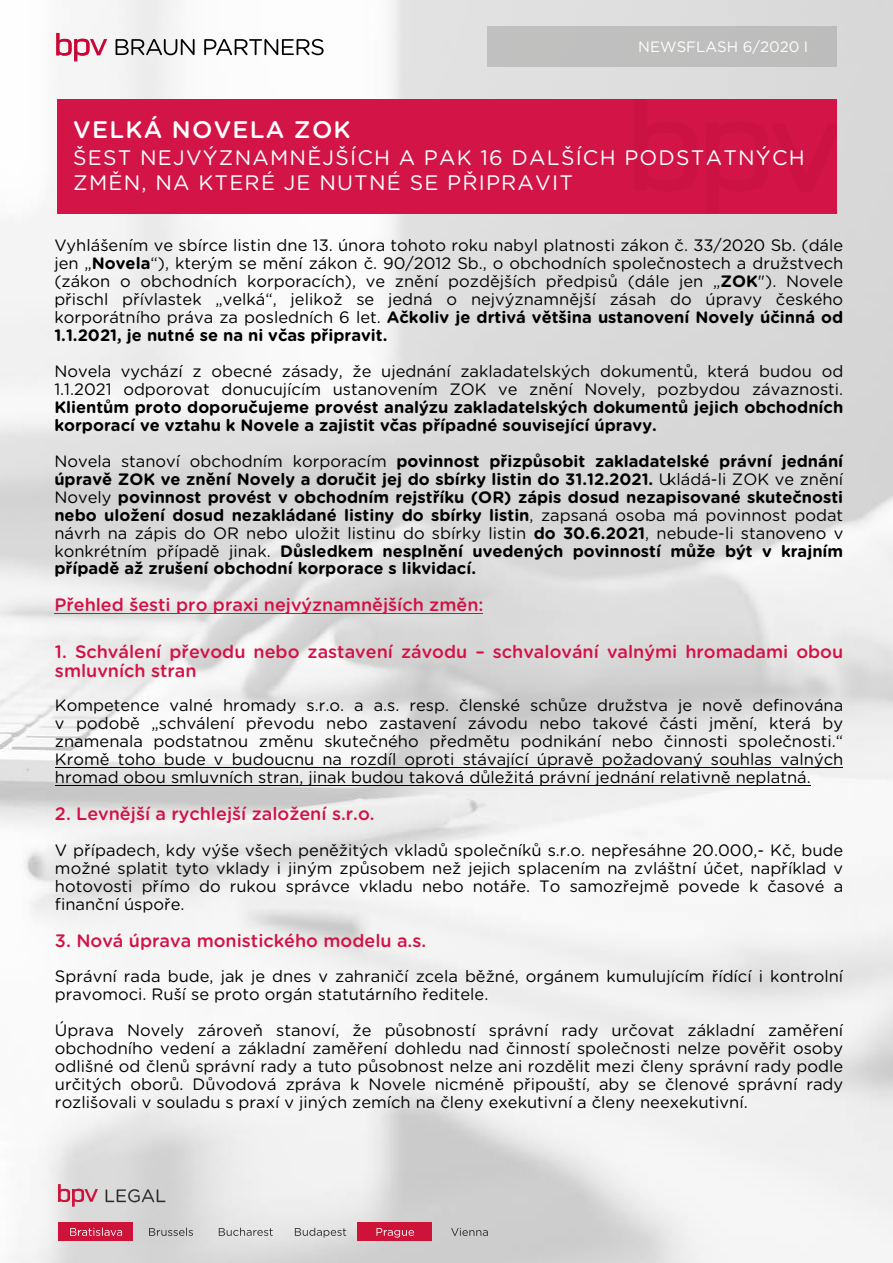
<style>
.page{position:relative;width:893px;height:1263px;background:#fff}
.page>*{position:absolute;margin:0;border:0;box-sizing:border-box;transform-origin:0 0}
.t1{font:500 24px "Gotham Rounded";letter-spacing:.05em;color:#fff}
.t2{font:21px/25.2px "Gotham Rounded";letter-spacing:.055em;color:#fff}
.t3{font:500 18px/19.5px "Gotham Rounded";color:#d31145}
.t4{font:16.5px/18px "Gotham Rounded";color:#000;text-align:justify}
.t5{font:700 16.5px/17.9px "Gotham Rounded";color:#000}
.t6{font:15px "Gotham Rounded";color:#fff}
.s1{font-weight:700}
.s2{font-weight:400}
</style>
<div class="page">
<img style="left:0;top:0;width:893px;height:1263px">
<div style="left:488px;top:26px;width:349px;height:41px;background:#bfbfbe"></div>
<div style="left:57px;top:100px;width:779px;height:114px;background:#d31447"></div>
<div style="left:58px;top:1222px;width:75px;height:18px;background:#cd1338"></div>
<svg style="left:58px;top:1184px;width:40px;height:22px"></svg>
<svg style="left:106px;top:1189px;width:59px;height:13px"></svg>
<svg style="left:70px;top:1227px;width:52px;height:9px"></svg>
<svg style="left:149px;top:1227px;width:44px;height:9px"></svg>
<svg style="left:219px;top:1227px;width:54px;height:9px"></svg>
<svg style="left:295px;top:1227px;width:51px;height:11px"></svg>
<div style="left:357px;top:1222px;width:75px;height:18px;background:#cd1338"></div>
<svg style="left:376px;top:1228px;width:38px;height:9px"></svg>
<svg style="left:451px;top:1228px;width:37px;height:8px"></svg>
<svg style="left:116px;top:39px;width:79px;height:16px"></svg>
<svg style="left:204px;top:39px;width:120px;height:16px"></svg>
<svg style="left:56px;top:33px;width:51px;height:28px"></svg>
<hr style="left:55px;top:785px;width:755px;height:1px;background:#000">
<hr style="left:55px;top:767px;width:788px;height:1px;background:#000">
<hr style="left:55px;top:613px;width:428px;height:1px;background:#d31145">
<p class="t6" style="left:638px;top:37px;width:172px">NEWSFLASH 6/2020 I</p>
<h1 class="t1" style="left:73px;top:113px;width:279px">VELKÁ NOVELA ZOK</h1>
<p class="t2" style="left:73px;top:144px;width:733px">ŠEST NEJVÝZNAMNĚJŠÍCH A PAK 16 DALŠÍCH PODSTATNÝCH<br>ZMĚN, NA KTERÉ JE NUTNÉ SE PŘIPRAVIT</p>
<p class="t4" style="left:54px;top:235px;width:790px">Vyhlášením ve sbírce listin dne 13. února tohoto roku nabyl platnosti zákon č. 33/2020 Sb. (dále jen „<span class="s1">Novela</span>“), kterým se mění zákon č. 90/2012 Sb., o obchodních společnostech a družstvech (zákon o obchodních korporacích), ve znění pozdějších předpisů (dále jen „<span class="s1">ZOK</span>"). Novele přischl přívlastek „velká“, jelikož se jedná o nejvýznamnější zásah do úpravy českého korporátního práva za posledních 6 let. <span class="s1">Ačkoliv je drtivá většina ustanovení Novely účinná od 1.1.2021, je nutné se na ni včas připravit.</span></p>
<p class="t4" style="left:54px;top:361px;width:790px">Novela vychází z obecné zásady, že ujednání zakladatelských dokumentů, která budou od<br>1.1.2021 odporovat donucujícím ustanovením ZOK ve znění Novely, pozbydou závaznosti.</p>
<p class="t5" style="left:54px;top:397px;width:790px">Klientům proto doporučujeme provést analýzu zakladatelských dokumentů jejich obchodních korporací ve vztahu k Novele a zajistit včas případné související úpravy.</p>
<p class="t5" style="left:54px;top:451px;width:790px;text-align:justify"><span class="s2">Novela stanoví obchodním korporacím</span> povinnost přizpůsobit zakladatelské právní jednání úpravě ZOK ve znění Novely a doručit jej do sbírky listin do 31.12.2021. <span class="s2">Ukládá-li ZOK ve znění Novely</span> povinnost provést v obchodním rejstříku (OR) zápis dosud nezapisované skutečnosti nebo uložení dosud nezakládané listiny do sbírky listin<span class="s2">, zapsaná osoba má povinnost podat návrh na zápis do OR nebo uložit listinu do sbírky listin</span> do 30.6.2021<span class="s2">, nebude-li stanoveno v konkrétním případě jinak.</span> Důsledkem nesplnění uvedených povinností může být v krajním případě až zrušení obchodní korporace s likvidací.</p>
<p class="t3" style="left:54px;top:594px;width:431px">Přehled šesti pro praxi nejvýznamnějších změn:</p>
<p class="t3" style="left:55px;top:641px;width:790px">1. Schválení převodu nebo zastavení závodu – schvalování valnými hromadami obou smluvních stran</p>
<p class="t4" style="left:55px;top:695px;width:790px">Kompetence valné hromady s.r.o. a a.s. resp. členské schůze družstva je nově definována v podobě „schválení převodu nebo zastavení závodu nebo takové části jmění, která by znamenala podstatnou změnu skutečného předmětu podnikání nebo činnosti společnosti.“ Kromě toho bude v budoucnu na rozdíl oproti stávající úpravě požadovaný souhlas valných hromad obou smluvních stran, jinak budou taková důležitá právní jednání relativně neplatná.</p>
<p class="t3" style="left:55px;top:803px;width:321px">2. Levnější a rychlejší založení s.r.o.</p>
<p class="t4" style="left:55px;top:840px;width:790px">V případech, kdy výše všech peněžitých vkladů společníků s.r.o. nepřesáhne 20.000,- Kč, bude možné splatit tyto vklady i jiným způsobem než jejich splacením na zvláštní účet, například v hotovosti přímo do rukou správce vkladu nebo notáře. To samozřejmě povede k časové a finanční úspoře.</p>
<p class="t3" style="left:55px;top:930px;width:373px">3. Nová úprava monistického modelu a.s.</p>
<p class="t4" style="left:55px;top:967px;width:790px">Správní rada bude, jak je dnes v zahraničí zcela běžné, orgánem kumulujícím řídící i kontrolní pravomoci. Ruší se proto orgán statutárního ředitele.</p>
<p class="t4" style="left:55px;top:1021px;width:790px">Úprava Novely zároveň stanoví, že působností správní rady určovat základní zaměření obchodního vedení a základní zaměření dohledu nad činností společnosti nelze pověřit osoby odlišné od členů správní rady a tuto působnost nelze ani rozdělit mezi členy správní rady podle určitých oborů. Důvodová zpráva k Novele nicméně připouští, aby se členové správní rady rozlišovali v souladu s praxí v jiných zemích na členy exekutivní a členy neexekutivní.</p>
</div>
